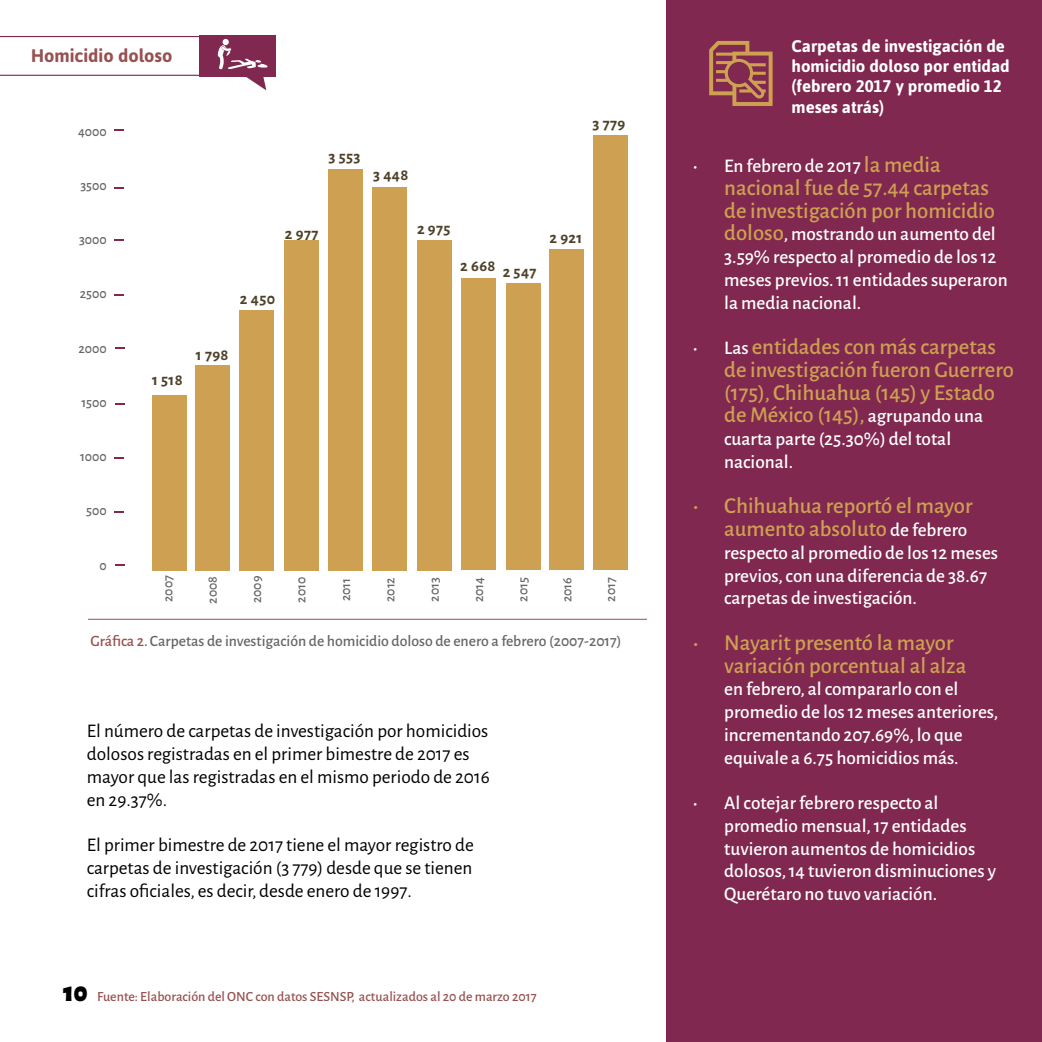
<style>
.page{position:relative;width:1042px;height:1042px;background:#fff}
.page>*{position:absolute;margin:0;border:0;box-sizing:border-box;transform-origin:0 0}
.t1{font:900 28px "Alegreya Sans";color:#000}
.t2{font:500 22.75px/22.8px "Alegreya Sans";color:#cea052}
.t3{font:500 19.25px/22.8px "Alegreya Sans";color:#fff}
.t4{font:19.25px/22.8px "Alegreya Sans";color:#000}
.t5{font:700 18.2px "Asap";color:#975150}
.t6{font:700 16.8px/20.1px "Asap";color:#fff}
.t7{font:700 16.1px "Alegreya Sans SC";letter-spacing:.025em;color:#4d4129}
.t8{font:500 15.75px "Alegreya Sans";color:#666}
.t9{font:500 14px "Alegreya Sans";color:#975150}
.t10{font:500 13.83px "Alegreya Sans";color:#666}
.s1{color:#975150}
.s2{font-size:22.75px;color:#cea052}
.s3{font-size:19.25px;color:#fff}
</style>
<div class="page">
<hr style="left:0;top:75px;width:199px;height:1px;background:#80284f">
<svg style="left:245px;top:76px;width:21px;height:14px"></svg>
<hr style="left:0;top:36px;width:199px;height:1px;background:#80284f">
<div style="left:199px;top:35px;width:77px;height:41px;background:#80284f"></div>
<div style="left:222px;top:39px;width:7px;height:6px;background:#fff;border-radius:50%"></div>
<svg style="left:218px;top:45px;width:50px;height:25px"></svg>
<div style="left:666px;top:0;width:376px;height:1042px;background:#80284f"></div>
<hr style="left:88px;top:619px;width:559px;height:1px;background:#975150">
<svg style="left:114px;top:457px;width:10px;height:2px"></svg>
<svg style="left:115px;top:564px;width:9px;height:2px"></svg>
<div style="left:152px;top:395px;width:34px;height:175px;background:#cea052"></div>
<div style="left:196px;top:365px;width:34px;height:205px;background:#cea052"></div>
<div style="left:240px;top:310px;width:34px;height:260px;background:#cea052"></div>
<div style="left:285px;top:240px;width:34px;height:330px;background:#cea052"></div>
<div style="left:329px;top:169px;width:34px;height:401px;background:#cea052"></div>
<div style="left:373px;top:187px;width:34px;height:383px;background:#cea052"></div>
<div style="left:417px;top:240px;width:34px;height:330px;background:#cea052"></div>
<div style="left:462px;top:278px;width:34px;height:291px;background:#cea052"></div>
<div style="left:506px;top:283px;width:34px;height:286px;background:#cea052"></div>
<div style="left:549px;top:249px;width:34px;height:320px;background:#cea052"></div>
<div style="left:593px;top:135px;width:34px;height:434px;background:#cea052"></div>
<svg style="left:709px;top:41px;width:63px;height:65px"></svg>
<p class="t5" style="left:31px;top:44px;width:143px">Homicidio doloso</p>
<p class="t10" style="left:78px;top:121px;width:30px">4000</p>
<p class="t10" style="left:80px;top:176px;width:28px">3500</p>
<p class="t10" style="left:79px;top:230px;width:29px">3000</p>
<p class="t10" style="left:80px;top:284px;width:28px">2500</p>
<p class="t10" style="left:78px;top:338px;width:30px">2000</p>
<p class="t10" style="left:81px;top:393px;width:27px">1500</p>
<p class="t10" style="left:80px;top:447px;width:28px">1000</p>
<p class="t10" style="left:86px;top:501px;width:22px">500</p>
<p class="t10" style="left:99px;top:555px;width:9px">0</p>
<p class="t7" style="left:329px;top:145px;width:33px">3 553</p>
<p class="t7" style="left:373px;top:163px;width:37px">3 448</p>
<p class="t7" style="left:592px;top:112px;width:34px">3 779</p>
<p class="t7" style="left:285px;top:222px;width:35px">2 977</p>
<p class="t7" style="left:240px;top:287px;width:37px">2 450</p>
<p class="t7" style="left:417px;top:217px;width:35px">2 975</p>
<p class="t7" style="left:460px;top:254px;width:37px">2 668</p>
<p class="t7" style="left:503px;top:260px;width:35px">2 547</p>
<p class="t7" style="left:549px;top:226px;width:34px">2 921</p>
<p class="t7" style="left:152px;top:368px;width:32px">1 518</p>
<p class="t7" style="left:196px;top:343px;width:34px">1 798</p>
<p class="t10" style="left:158px;top:602px;width:28px;rotate:-90deg">2007</p>
<p class="t10" style="left:203px;top:603px;width:29px;rotate:-90deg">2008</p>
<p class="t10" style="left:247px;top:603px;width:29px;rotate:-90deg">2009</p>
<p class="t10" style="left:291px;top:602px;width:27px;rotate:-90deg">2010</p>
<p class="t10" style="left:336px;top:601px;width:25px;rotate:-90deg">2011</p>
<p class="t10" style="left:380px;top:602px;width:26px;rotate:-90deg">2012</p>
<p class="t10" style="left:424px;top:602px;width:26px;rotate:-90deg">2013</p>
<p class="t10" style="left:469px;top:602px;width:27px;rotate:-90deg">2014</p>
<p class="t10" style="left:513px;top:602px;width:26px;rotate:-90deg">2015</p>
<p class="t10" style="left:557px;top:602px;width:27px;rotate:-90deg">2016</p>
<p class="t10" style="left:601px;top:602px;width:26px;rotate:-90deg">2017</p>
<p class="t8" style="left:91px;top:630px;width:532px"><span class="s1">Gráfica 2.</span> Carpetas de investigación de homicidio doloso de enero a febrero (2007-2017)</p>
<p class="t4" style="left:87px;top:719px;width:404px">El número de carpetas de investigación por homicidios dolosos registradas en el primer bimestre de 2017 es mayor que las registradas en el mismo periodo de 2016 en 29.37%.</p>
<p class="t4" style="left:87px;top:832px;width:388px;text-align:justify">El primer bimestre de 2017 tiene el mayor registro de carpetas de investigación (3 779) desde que se tienen cifras oficiales, es decir, desde enero de 1997.</p>
<h1 class="t1" style="left:63px;top:970px;width:26px">10</h1>
<p class="t9" style="left:97px;top:987px;width:441px">Fuente: Elaboración del ONC con datos SESNSP, actualizados al 20 de marzo 2017</p>
<p class="t6" style="left:791px;top:36px;width:220px">Carpetas de investigación de homicidio doloso por entidad (febrero 2017 y promedio 12 meses atrás)</p>
<p class="t3" style="left:693px;top:153px;width:250px">• En febrero de 2017 <span class="s2">la media</span></p>
<p class="t2" style="left:724px;top:175px;width:272px">nacional fue de 57.44 carpetas de investigación por homicidio</p>
<p class="t3" style="left:724px;top:222px;width:285px"><span class="s2">doloso</span>, mostrando un aumento del<br>3.59% respecto al promedio de los 12 meses previos. 11 entidades superaron la media nacional.</p>
<p class="t2" style="left:724px;top:334px;width:291px;text-indent:-31px"><span class="s3">• Las</span> entidades con más carpetas de investigación fueron Guerrero (175), Chihuahua (145) y Estado de México (145), <span class="s3">agrupando una</span></p>
<p class="t3" style="left:724px;top:426px;width:229px">cuarta parte (25.30%) del total nacional.</p>
<p class="t2" style="left:693px;top:493px;width:281px;text-align:right">• Chihuahua reportó el mayor aumento absoluto <span class="s3">de febrero</span></p>
<p class="t3" style="left:724px;top:540px;width:275px">respecto al promedio de los 12 meses previos, con una diferencia de 38.67 carpetas de investigación.</p>
<p class="t2" style="left:724px;top:630px;width:244px;text-indent:-32px">• Nayarit presentó la mayor variación porcentual al alza</p>
<p class="t3" style="left:724px;top:677px;width:275px">en febrero, al compararlo con el promedio de los 12 meses anteriores, incrementando 207.69%, lo que equivale a 6.75 homicidios más.</p>
<p class="t3" style="left:724px;top:790px;width:273px;text-indent:-31px">• Al cotejar febrero respecto al promedio mensual, 17 entidades tuvieron aumentos de homicidios dolosos, 14 tuvieron disminuciones y<br>Querétaro no tuvo variación.</p>
</div>
